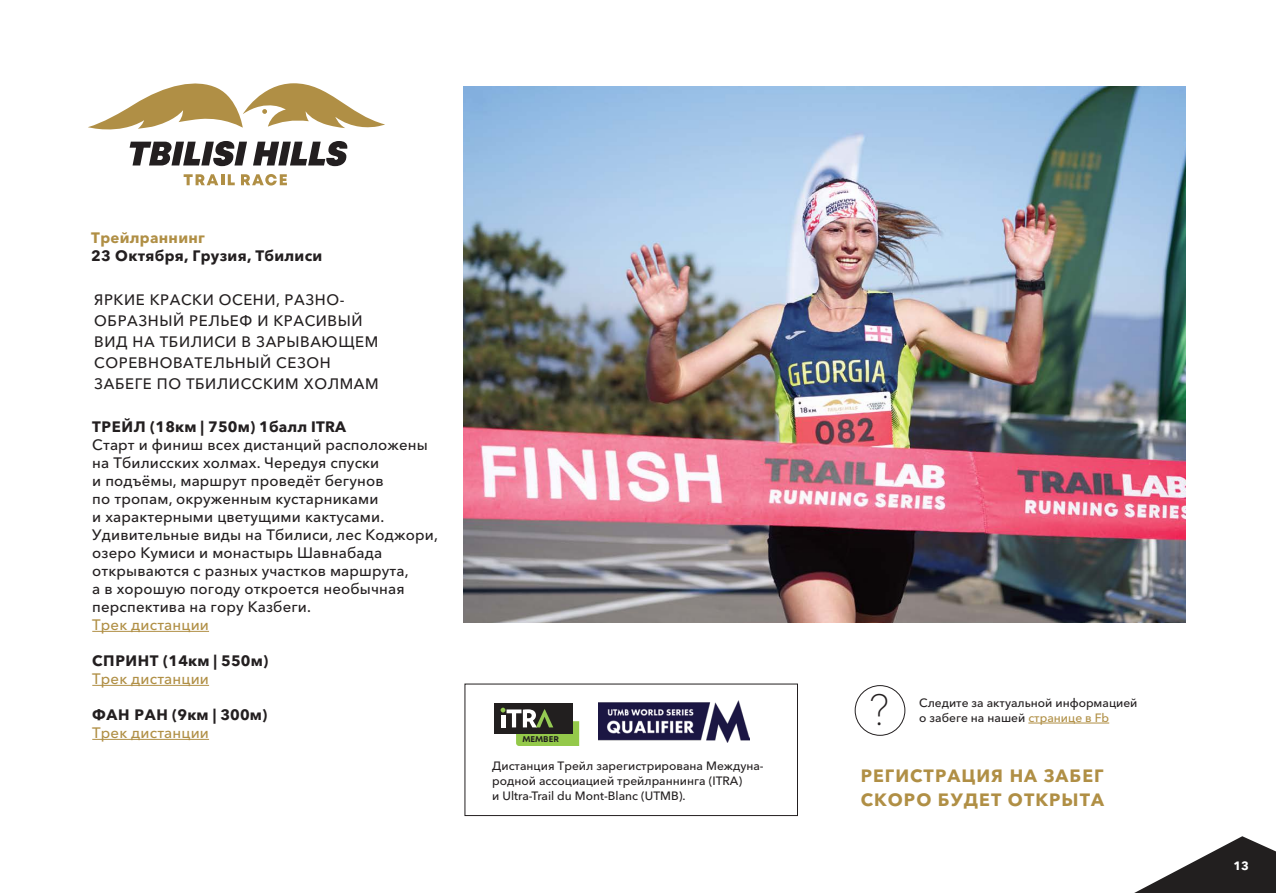
<style>
.page{position:relative;width:1276px;height:893px;background:#fff}
.page>*{position:absolute;margin:0;border:0;box-sizing:border-box;transform-origin:0 0}
.t1{font:100 43.2px "Avenir Next World";color:#231f20}
.t2{font:700 17.7px/24px "Avenir Next World";letter-spacing:.06em;color:#b08f45}
.t3{font:500 15px/18px "Avenir Next World";letter-spacing:.01em;color:#231f20}
.t4{font:500 15px/21px "Avenir Next World";letter-spacing:.04em;color:#231f20}
.t5{font:700 15px "Avenir Next World";letter-spacing:.02em;color:#231f20}
.t6{font:500 15px "Avenir Next World";letter-spacing:.01em;color:#b08f45}
.t7{font:700 15px "Avenir Next World";letter-spacing:.02em;color:#b08f45}
.t8{font:500 12px/15px "Avenir Next World";color:#231f20}
.t9{font:700 12px "Avenir Next World";color:#fff}
.t10{font:700 8.4px "Mont";color:#211e1f}
.s1{color:#b08f45}
</style>
<div class="page">
<hr style="left:92px;top:631px;width:117px;height:1px;background:#b08f45">
<hr style="left:92px;top:685px;width:117px;height:1px;background:#b08f45">
<hr style="left:92px;top:739px;width:117px;height:1px;background:#b08f45">
<svg style="left:184px;top:174px;width:51px;height:11px"></svg>
<svg style="left:241px;top:174px;width:46px;height:12px"></svg>
<svg style="left:88px;top:83px;width:297px;height:83px"></svg>
<div style="left:494px;top:703px;width:78px;height:30px;background:#221f1f"></div>
<svg style="left:500px;top:708px;width:79px;height:38px"></svg>
<img style="left:598px;top:701px;width:151px;height:42px">
<div style="left:465px;top:684px;width:333px;height:132px;border:1px solid #231f20"></div>
<hr style="left:1028px;top:723px;width:81px;height:1px;background:#b08f45">
<div style="left:855px;top:685px;width:50px;height:51px;border:1px solid #231f20;border-radius:50%"></div>
<svg style="left:1134px;top:836px;width:142px;height:57px"></svg>
<img style="left:463px;top:86px;width:722px;height:536px">
<p class="t7" style="left:91px;top:230px;width:115px">Трейлраннинг</p>
<p class="t5" style="left:91px;top:248px;width:233px">23 Октября, Грузия, Тбилиси</p>
<p class="t4" style="left:94px;top:289px;width:286px">ЯРКИЕ КРАСКИ ОСЕНИ, РАЗНО-<br>ОБРАЗНЫЙ РЕЛЬЕФ И КРАСИВЫЙ<br>ВИД НА ТБИЛИСИ В ЗАРЫВАЮЩЕМ<br>СОРЕВНОВАТЕЛЬНЫЙ СЕЗОН<br>ЗАБЕГЕ ПО ТБИЛИССКИМ ХОЛМАМ</p>
<p class="t5" style="left:92px;top:418px;width:255px">ТРЕЙЛ (18км | 750м) 1балл ITRA</p>
<p class="t3" style="left:92px;top:436px;width:347px">Старт и финиш всех дистанций расположены на Тбилисских холмах. Чередуя спуски<br>и подъёмы, маршрут проведёт бегунов<br>по тропам, окруженным кустарниками<br>и характерными цветущими кактусами.<br>Удивительные виды на Тбилиси, лес Коджори, озеро Кумиси и монастырь Шавнабада открываются с разных участков маршрута,<br>а в хорошую погоду откроется необычная перспектива на гору Казбеги.</p>
<p class="t6" style="left:92px;top:616px;width:118px">Трек дистанции</p>
<p class="t5" style="left:92px;top:652px;width:177px">СПРИНТ (14км | 550м)</p>
<p class="t6" style="left:92px;top:670px;width:118px">Трек дистанции</p>
<p class="t5" style="left:92px;top:706px;width:177px">ФАН РАН (9км | 300м)</p>
<p class="t6" style="left:92px;top:724px;width:118px">Трек дистанции</p>
<p class="t10" style="left:522px;top:733px;width:38px">MEMBER</p>
<p class="t8" style="left:492px;top:758px;width:273px">Дистанция Трейл зарегистрирована Междуна&shy;родной ассоциацией трейлраннинга (ITRA)<br>и Ultra-Trail du Mont-Blanc (UTMB).</p>
<h1 class="t1" style="left:869px;top:675px;width:22px">?</h1>
<p class="t8" style="left:919px;top:695px;width:220px">Следите за актуальной информацией</p>
<p class="t8" style="left:919px;top:710px;width:191px">о забеге на нашей <span class="s1">странице в Fb</span></p>
<p class="t2" style="left:860px;top:764px;width:245px">РЕГИСТРАЦИЯ НА ЗАБЕГ<br>СКОРО БУДЕТ ОТКРЫТА</p>
<p class="t9" style="left:1233px;top:859px;width:17px">13</p>
</div>
